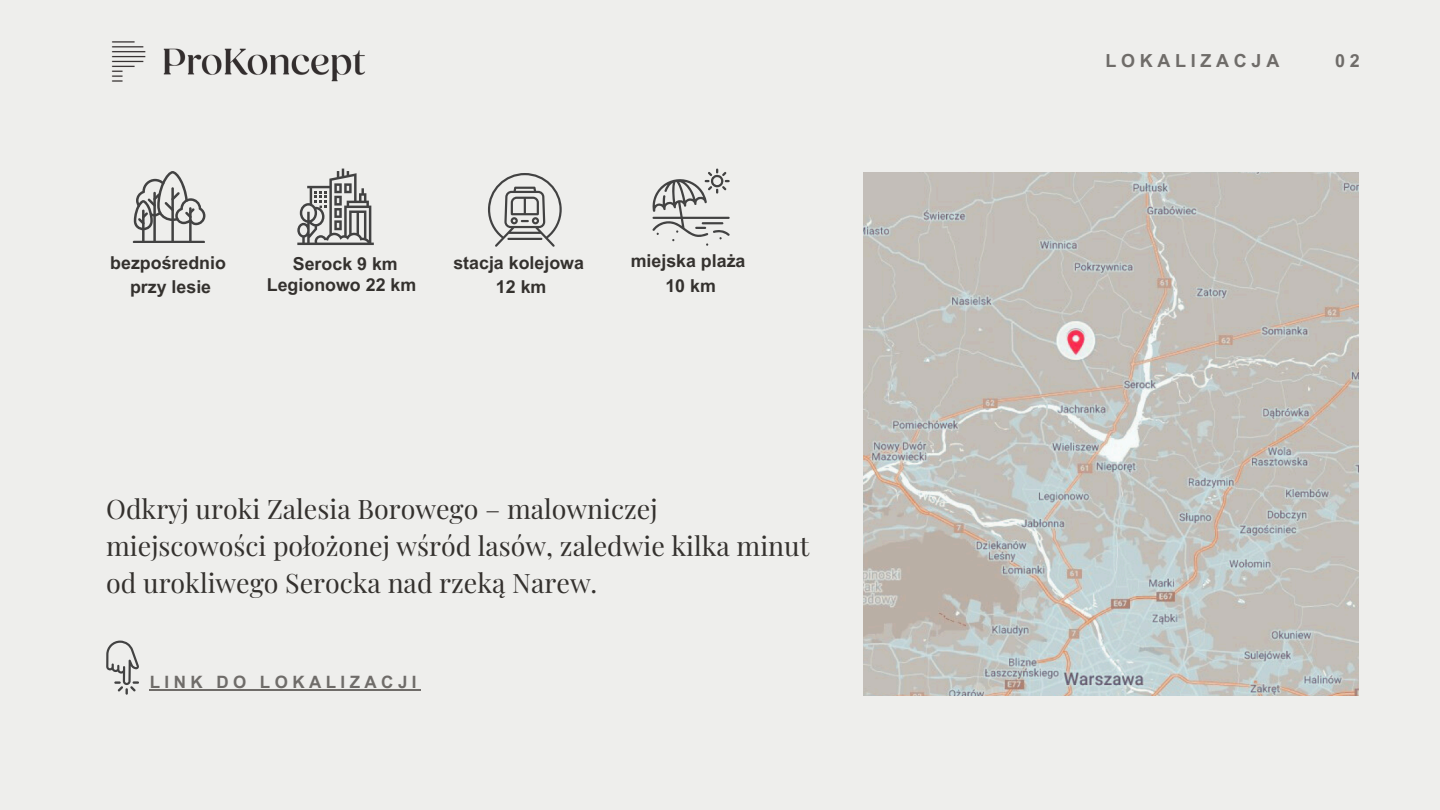
<style>
.page{position:relative;width:1440px;height:810px;background:#eeeeec}
.page>*{position:absolute;margin:0;border:0;box-sizing:border-box;transform-origin:0 0}
.t1{font:26.8px/37.3px "Playfair Display";color:#34312e}
.t2{font:700 18px "Arial MT Pro";letter-spacing:.26em;color:#6f6c69}
.t3{font:700 17.8px "Arial MT Pro";color:#34312e}
.t4{font:700 17px "Arial MT Pro";letter-spacing:.26em;color:#6f6c69}
</style>
<div class="page">
<img style="left:111px;top:41px;width:254px;height:41px">
<svg style="left:297px;top:169px;width:77px;height:76px"></svg>
<svg style="left:653px;top:169px;width:77px;height:77px"></svg>
<svg style="left:488px;top:173px;width:73px;height:73px"></svg>
<hr style="left:507px;top:238px;width:35px;height:2px;background:#424242">
<hr style="left:153px;top:192px;width:3px;height:51px;background:#424242">
<hr style="left:171px;top:187px;width:3px;height:56px;background:#424242">
<hr style="left:142px;top:210px;width:3px;height:33px;background:#424242">
<hr style="left:189px;top:207px;width:3px;height:36px;background:#424242">
<svg style="left:134px;top:171px;width:71px;height:59px"></svg>
<hr style="left:133px;top:241px;width:72px;height:2px;background:#424242">
<svg style="left:106px;top:641px;width:33px;height:54px"></svg>
<img style="left:863px;top:173px;width:496px;height:523px">
<hr style="left:150px;top:689px;width:110px;height:2px;background:#6f6c69">
<hr style="left:260px;top:689px;width:161px;height:2px;background:#6f6c69">
<p class="t3" style="left:110px;top:256px;width:117px">bezpośrednio</p>
<p class="t3" style="left:130px;top:280px;width:83px">przy lesie</p>
<p class="t3" style="left:293px;top:257px;width:106px">Serock 9 km</p>
<p class="t3" style="left:267px;top:278px;width:151px">Legionowo 22 km</p>
<p class="t3" style="left:453px;top:256px;width:132px">stacja kolejowa</p>
<p class="t3" style="left:496px;top:280px;width:52px">12 km</p>
<p class="t3" style="left:631px;top:254px;width:116px">miejska plaża</p>
<p class="t3" style="left:665px;top:279px;width:52px">10 km</p>
<p class="t1" style="left:106px;top:489px;width:705px">Odkryj uroki Zalesia Borowego – malowniczej miejscowości położonej wśród lasów, zaledwie kilka minut od urokliwego Serocka nad rzeką Narew.</p>
<h1 class="t4" style="left:150px;top:675px;width:268px">LINK DO LOKALIZACJI</h1>
<p class="t2" style="left:1105px;top:54px;width:175px">LOKALIZACJA</p>
<p class="t2" style="left:1335px;top:54px;width:26px">0 2</p>
</div>
